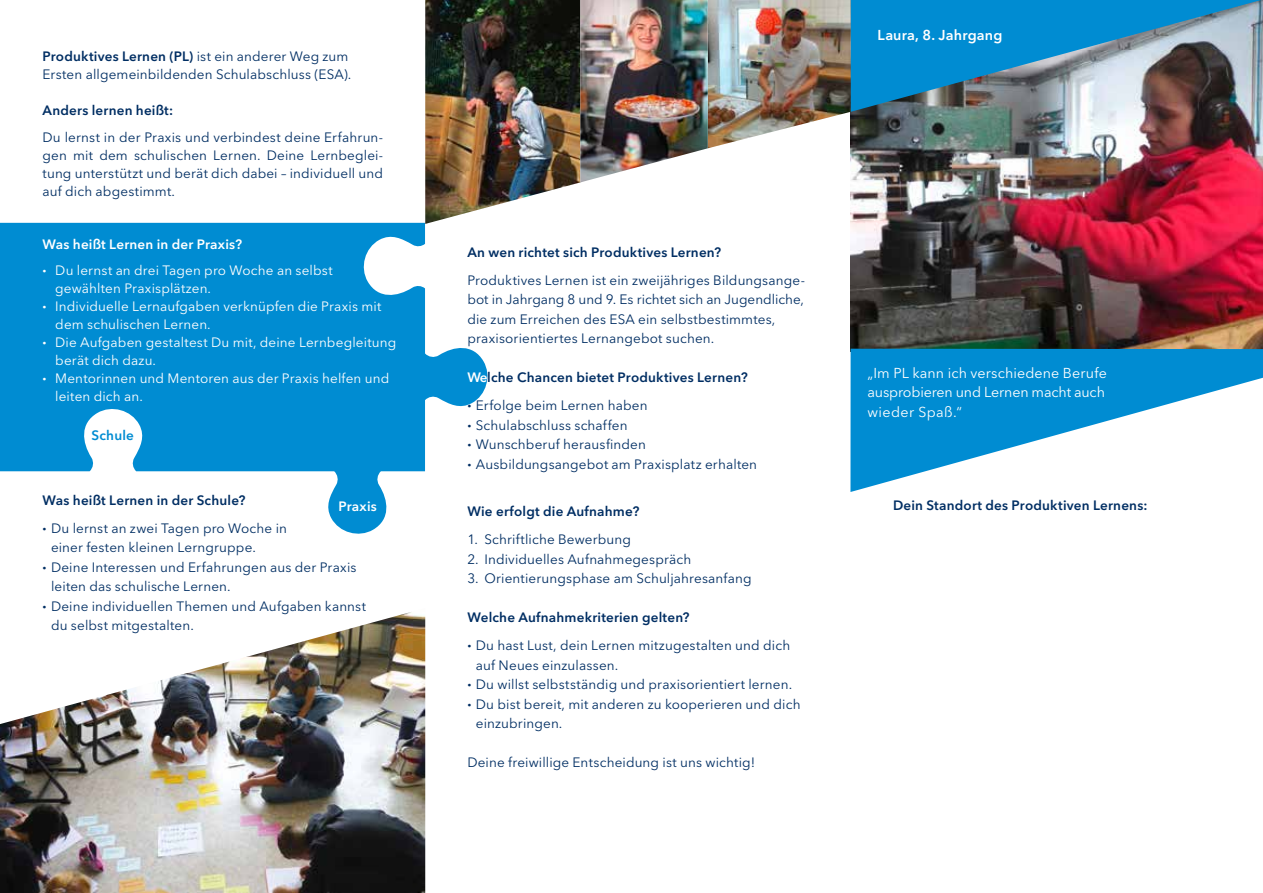
<style>
.page{position:relative;width:1263px;height:893px;background:#fff}
.page>*{position:absolute;margin:0;border:0;box-sizing:border-box;transform-origin:0 0}
.t1{font:14.25px/19.5px "Avenir Next LT Pro";letter-spacing:.005em;color:#fff}
.t2{font:600 14.25px "Avenir Next LT Pro";letter-spacing:.01em;color:#fff}
.t3{font:13.5px/19.5px "Avenir Next LT Pro";letter-spacing:.01em;color:#002e63}
.t4{font:13.5px/26.5px "Avenir Next LT Pro";letter-spacing:.01em;color:#fff}
.t5{font:600 13.5px/28px "Avenir Next LT Pro";letter-spacing:.015em;color:#002e63}
.t6{font:600 13.5px "Avenir Next LT Pro";letter-spacing:.02em;color:#fff}
.t7{font:600 13.5px "Avenir Next LT Pro";letter-spacing:.015em;color:#008cd2}
.s1{font-weight:600}
.s2{font-weight:700}
.s3{color:#fff}
.s4{font-weight:400}
</style>
<div class="page">
<svg style="left:0;top:223px;width:488px;height:311px;fill:#008cd2"></svg>
<img style="left:850px;top:0;width:413px;height:349px">
<img style="left:850px;top:0;width:411px;height:112px">
<img style="left:708px;top:0;width:142px;height:148px">
<img style="left:425px;top:0;width:155px;height:224px">
<img style="left:0;top:612px;width:425px;height:281px">
<img style="left:580px;top:0;width:128px;height:182px">
<svg style="left:850px;top:349px;width:413px;height:143px;fill:#008cd2"></svg>
<p class="t3" style="left:43px;top:47px;width:310px;line-height:18px"><span class="s1">Produktives Lernen (PL)</span> ist ein anderer Weg zum<br>Ersten allgemeinbildenden Schulabschluss (ESA).</p>
<p class="t5" style="left:43px;top:96px;width:132px">Anders lernen heißt:</p>
<p class="t3" style="left:43px;top:128px;width:342px;line-height:18px;text-align:justify">Du lernst in der Praxis und verbindest deine Erfahrun&shy;gen mit dem schulischen Lernen. Deine Lernbeglei&shy;tung unterstützt und berät dich dabei – individuell und auf dich abgestimmt.</p>
<p class="t4" style="left:43px;top:231px;width:292px"><span class="s1">Was heißt Lernen in der Praxis?<br></span><span class="s2">·</span> Du lernst an drei Tagen pro Woche an selbst</p>
<p class="t4" style="left:55px;top:275px;width:157px">gewählten Praxisplätzen.</p>
<p class="t4" style="left:43px;top:293px;width:340px"><span class="s2">·</span> Individuelle Lernaufgaben verknüpfen die Praxis mit</p>
<p class="t4" style="left:55px;top:311px;width:157px">dem schulischen Lernen.</p>
<p class="t4" style="left:43px;top:329px;width:355px"><span class="s2">·</span> Die Aufgaben gestaltest Du mit, deine Lernbegleitung</p>
<p class="t4" style="left:55px;top:347px;width:102px">berät dich dazu.</p>
<p class="t4" style="left:43px;top:365px;width:348px"><span class="s2">·</span> Mentorinnen und Mentoren aus der Praxis helfen und</p>
<p class="t4" style="left:55px;top:383px;width:89px">leiten dich an.</p>
<p class="t7" style="left:92px;top:427px;width:44px">Schule</p>
<p class="t3" style="left:43px;top:486px;width:246px;line-height:28px"><span class="s1">Was heißt Lernen in der Schule?<br></span><span class="s2">·</span> Du lernst an zwei Tagen pro Woche in</p>
<p class="t3" style="left:51px;top:538px;width:206px">einer festen kleinen Lerngruppe.</p>
<p class="t3" style="left:43px;top:557px;width:315px"><span class="s2">·</span> Deine Interessen und Erfahrungen aus der Praxis</p>
<p class="t3" style="left:51px;top:577px;width:181px">leiten das schulische Lernen.</p>
<p class="t3" style="left:43px;top:596px;width:325px"><span class="s2">·</span> Deine individuellen Themen und Aufgaben kannst</p>
<p class="t3" style="left:51px;top:616px;width:144px">du selbst mitgestalten.</p>
<p class="t6" style="left:338px;top:498px;width:40px">Praxis</p>
<p class="t2" style="left:878px;top:27px;width:126px">Laura, 8. Jahrgang</p>
<p class="t5" style="left:467px;top:238px;width:255px">An wen richtet sich Produktives Lernen?</p>
<p class="t3" style="left:467px;top:270px;width:339px">Produktives Lernen ist ein zweijähriges Bildungsange&shy;bot in Jahrgang 8 und 9. Es richtet sich an Jugendliche, die zum Erreichen des ESA ein selbstbestimmtes, praxisorientiertes Lernangebot suchen.</p>
<p class="t5" style="left:467px;top:363px;width:282px"><span class="s3">We</span>lche Chancen bietet Produktives Lernen? <span class="s2">·</span> <span class="s4">Erfolge beim Lernen haben</span></p>
<p class="t3" style="left:467px;top:415px;width:291px"><span class="s2">·</span> Schulabschluss schaffen<br><span class="s2">·</span> Wunschberuf herausfinden<br><span class="s2">·</span> Ausbildungsangebot am Praxisplatz erhalten</p>
<p class="t5" style="left:467px;top:497px;width:174px">Wie erfolgt die Aufnahme?</p>
<p class="t3" style="left:467px;top:530px;width:165px">1. Schriftliche Bewerbung</p>
<p class="t3" style="left:467px;top:549px;width:226px">2. Individuelles Aufnahmegespräch</p>
<p class="t3" style="left:467px;top:569px;width:286px">3. Orientierungsphase am Schuljahresanfang</p>
<p class="t3" style="left:467px;top:603px;width:324px;line-height:28px"><span class="s1">Welche Aufnahmekriterien gelten?<br></span><span class="s2">·</span> Du hast Lust, dein Lernen mitzugestalten und dich</p>
<p class="t3" style="left:476px;top:655px;width:144px">auf Neues einzulassen.</p>
<p class="t3" style="left:467px;top:675px;width:326px"><span class="s2">·</span> Du willst selbstständig und praxisorientiert lernen.</p>
<p class="t3" style="left:467px;top:694px;width:335px"><span class="s2">·</span> Du bist bereit, mit anderen zu kooperieren und dich</p>
<p class="t3" style="left:476px;top:714px;width:88px">einzubringen.</p>
<p class="t3" style="left:467px;top:753px;width:289px">Deine freiwillige Entscheidung ist uns wichtig!</p>
<p class="t1" style="left:867px;top:363px;width:241px">„Im PL kann ich verschiedene Berufe ausprobieren und Lernen macht auch wieder Spaß.“</p>
<p class="t5" style="left:893px;top:491px;width:256px">Dein Standort des Produktiven Lernens:</p>
</div>
